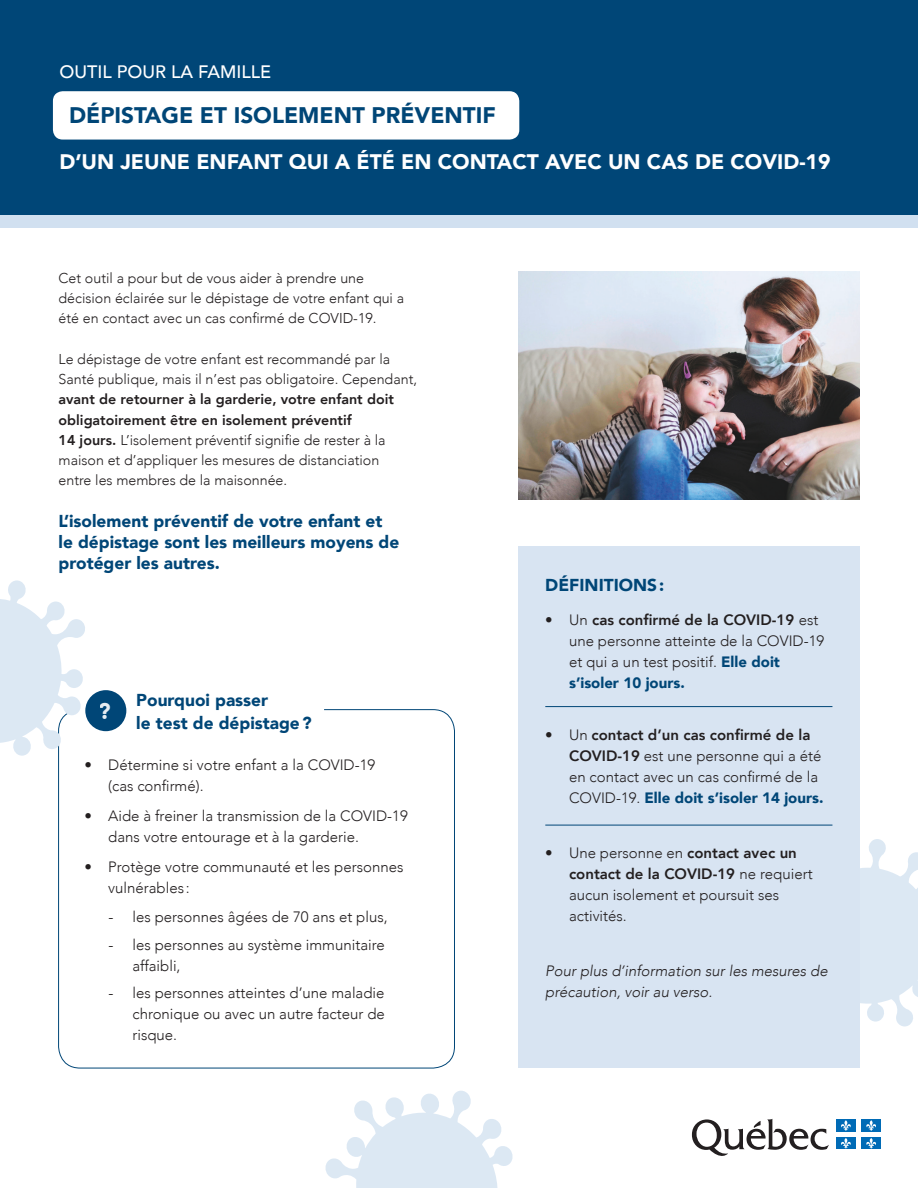
<style>
.page{position:relative;width:918px;height:1188px;background:#fff}
.page>*{position:absolute;margin:0;border:0;box-sizing:border-box;transform-origin:0 0}
.t1{font:900 22.5px "Avenir";color:#004677}
.t2{font:900 22.5px "Avenir";color:#fff}
.t3{font:900 21px "Avenir";color:#fff}
.t4{font:500 18px "Avenir";color:#fff}
.t5{font:900 17.25px/21px "Avenir";color:#004677}
.t6{font:300 15px/21px "Avenir";color:#231f20}
.t7{font:italic 300 15px/21px "Avenir";color:#231f20}
.t8{font:300 14.25px/20.2px "Avenir";color:#231f20}
.s1{font-weight:800}
.s2{font-weight:400}
.s3{font-weight:900;color:#004677}
</style>
<div class="page">
<svg style="left:58px;top:709px;width:397px;height:359px"></svg>
<svg style="left:325px;top:1090px;width:188px;height:98px"></svg>
<svg style="left:0;top:580px;width:86px;height:189px"></svg>
<svg style="left:859px;top:839px;width:59px;height:188px"></svg>
<img style="left:518px;top:272px;width:341px;height:228px">
<div style="left:0;top:0;width:918px;height:227px;background:#d1e0f0"></div>
<div style="left:0;top:0;width:918px;height:215px;background:#004677"></div>
<svg style="left:692px;top:1119px;width:137px;height:37px"></svg>
<div style="left:836px;top:1119px;width:20px;height:12px;background:#006bb6"></div>
<svg style="left:841px;top:1120px;width:10px;height:11px"></svg>
<div style="left:861px;top:1119px;width:20px;height:12px;background:#006bb6"></div>
<svg style="left:866px;top:1120px;width:10px;height:11px"></svg>
<div style="left:836px;top:1137px;width:20px;height:12px;background:#006bb6"></div>
<svg style="left:841px;top:1138px;width:10px;height:11px"></svg>
<div style="left:861px;top:1137px;width:20px;height:12px;background:#006bb6"></div>
<svg style="left:866px;top:1138px;width:10px;height:11px"></svg>
<div style="left:85px;top:690px;width:41px;height:41px;background:#004677;border-radius:50%"></div>
<div style="left:53px;top:91px;width:466px;height:49px;background:#fff;border-radius:10px"></div>
<div style="left:518px;top:546px;width:341px;height:522px;background:#d8e4f2"></div>
<hr style="left:545px;top:825px;width:287px;height:1px;background:#004677">
<hr style="left:545px;top:706px;width:287px;height:1px;background:#004677">
<p class="t4" style="left:59px;top:57px;width:213px">OUTIL POUR LA FAMILLE</p>
<h1 class="t1" style="left:69px;top:96px;width:428px">DÉPISTAGE ET ISOLEMENT PRÉVENTIF</h1>
<h2 class="t3" style="left:59px;top:144px;width:772px">D’UN JEUNE ENFANT QUI A ÉTÉ EN CONTACT AVEC UN CAS DE COVID-19</h2>
<p class="t8" style="left:59px;top:268px;width:347px">Cet outil a pour but de vous aider à prendre une décision éclairée sur le dépistage de votre enfant qui a été en contact avec un cas confirmé de COVID-19.</p>
<p class="t8" style="left:59px;top:349px;width:360px">Le dépistage de votre enfant est recommandé par la<br>Santé publique, mais il n’est pas obligatoire. Cependant,</p>
<p class="t8" style="left:59px;top:389px;width:337px"><span class="s1">avant de retourner à la garderie, votre enfant doit obligatoirement être en isolement préventif<br>14 jours.</span> L’isolement préventif signifie de rester à la maison et d’appliquer les mesures de distanciation entre les membres de la maisonnée.</p>
<p class="t5" style="left:59px;top:510px;width:342px">L’isolement préventif de votre enfant et le dépistage sont les meilleurs moyens de protéger les autres.</p>
<p class="t5" style="left:136px;top:689px;width:177px;line-height:22.5px">Pourquoi passer<br>le test de dépistage?</p>
<p class="t6" style="left:108px;top:755px;width:269px;text-indent:-24px">• Détermine si votre enfant a la COVID-19 (cas confirmé).</p>
<p class="t6" style="left:108px;top:805px;width:301px;text-indent:-24px">• Aide à freiner la transmission de la COVID-19 dans votre entourage et à la garderie.</p>
<p class="t6" style="left:108px;top:856px;width:297px;text-indent:-24px">• Protège votre communauté et les personnes vulnérables :</p>
<p class="t6" style="left:108px;top:907px;width:281px"><span class="s2">-</span> les personnes âgées de 70 ans et plus,</p>
<p class="t6" style="left:132px;top:934px;width:254px;text-indent:-24px"><span class="s2">-</span> les personnes au système immunitaire affaibli,</p>
<p class="t6" style="left:132px;top:983px;width:254px;text-align:justify;text-indent:-24px"><span class="s2">-</span> les personnes atteintes d’une maladie chronique ou avec un autre facteur de risque.</p>
<h1 class="t2" style="left:99px;top:692px;width:14px">?</h1>
<p class="t5" style="left:545px;top:574px;width:121px">DÉFINITIONS:</p>
<p class="t6" style="left:569px;top:610px;width:257px;text-indent:-24px">• Un <span class="s1">cas confirmé de la COVID-19</span> est une personne atteinte de la COVID-19 et qui a un test positif. <span class="s3">Elle doit s’isoler 10 jours.</span></p>
<p class="t6" style="left:569px;top:724px;width:256px;text-indent:-24px">• Un <span class="s1">contact d’un cas confirmé de la COVID-19</span> est une personne qui a été en contact avec un cas confirmé de la COVID-19. <span class="s3">Elle doit s’isoler 14 jours.</span></p>
<p class="t6" style="left:569px;top:843px;width:245px;text-indent:-24px">• Une personne en <span class="s1">contact avec un contact de la COVID-19</span> ne requiert aucun isolement et poursuit ses activités.</p>
<p class="t7" style="left:545px;top:960px;width:284px">Pour plus d’information sur les mesures de précaution, voir au verso.</p>
</div>
